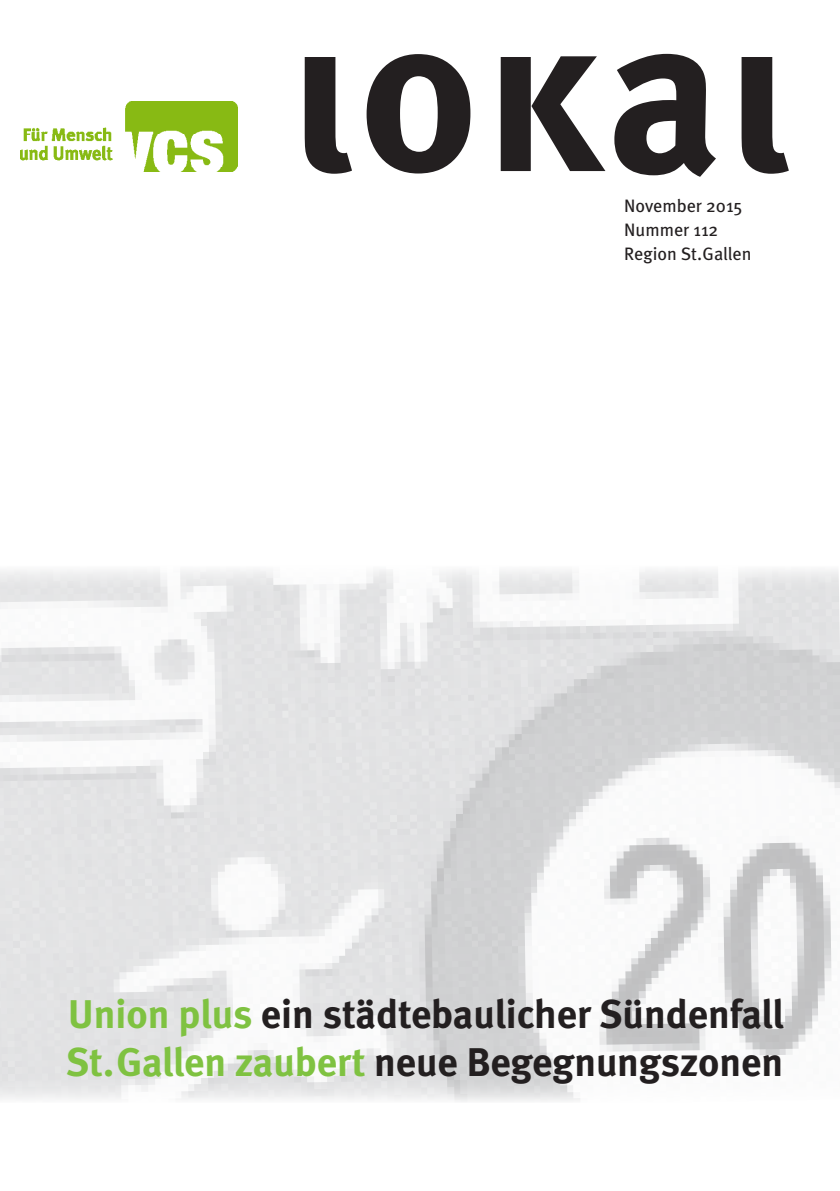
<style>
.page{position:relative;width:840px;height:1191px;background:#fff}
.page>*{position:absolute;margin:0;border:0;box-sizing:border-box;transform-origin:0 0}
.t1{font:700 224px "Meta";letter-spacing:.025em;color:#231f20}
.t2{font:700 40px/48px "Meta";color:#231f20}
.t3{font:18px/24px "Meta";color:#231f20}
.s1{color:#7fc241}
</style>
<div class="page">
<img style="left:20px;top:101px;width:218px;height:70px">
<img style="left:0;top:570px;width:839px;height:532px">
<h1 class="t1" style="left:289px;top:-40px;width:501px">lokal</h1>
<p class="t3" style="left:624px;top:194px;width:129px">November 2015<br>Nummer 112<br>Region St.Gallen</p>
<p class="t2" style="left:66px;top:990px;width:718px"><span class="s1">Union plus</span> ein städtebaulicher Sündenfall<br><span class="s1">St.Gallen zaubert</span> neue Begegnungszonen</p>
</div>
